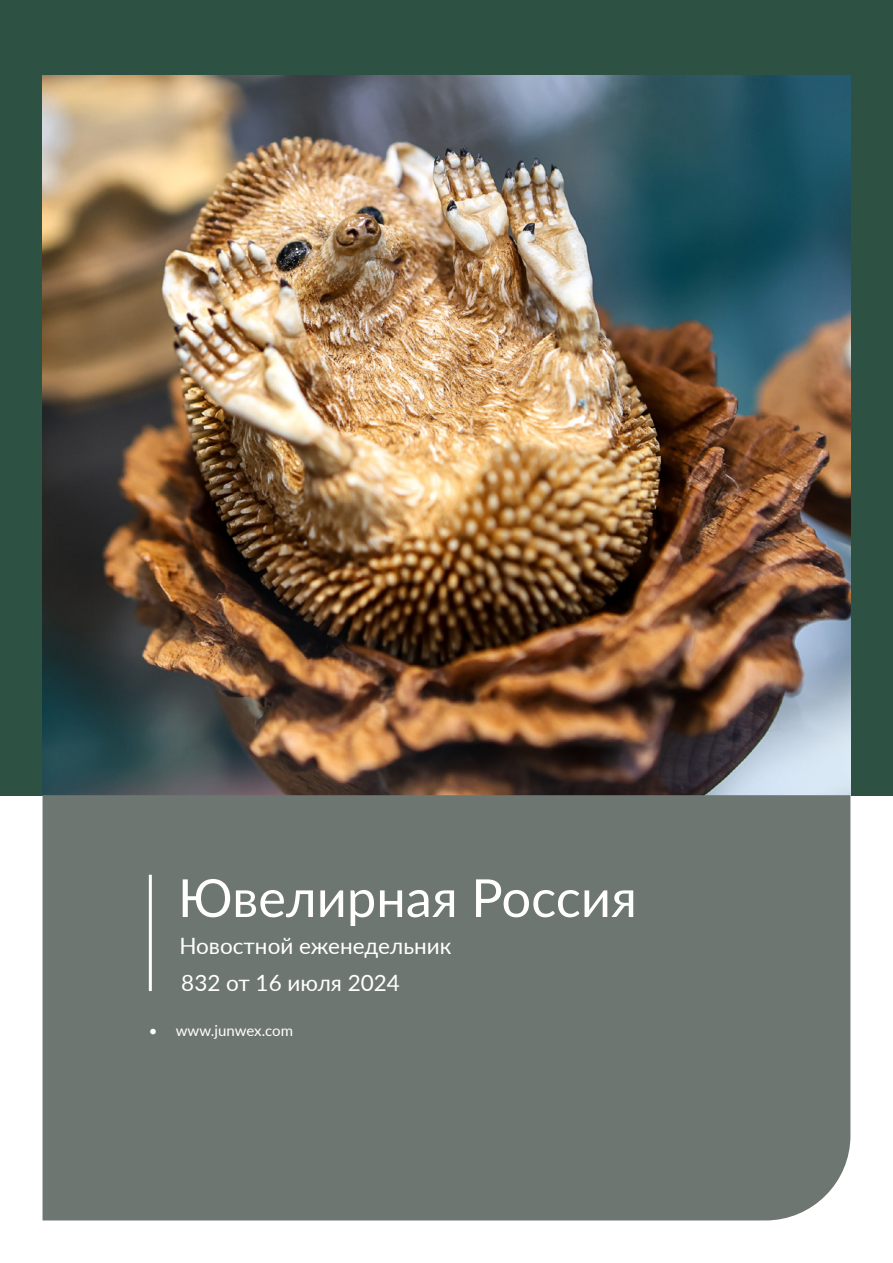
<style>
.page{position:relative;width:893px;height:1263px;background:#fff}
.page>*{position:absolute;margin:0;border:0;box-sizing:border-box;transform-origin:0 0}
.t1{font:52.5px "Lato";color:#fff}
.t2{font:22.5px "Lato";color:#fff}
.t3{font:15px "Lato";color:#fff}
</style>
<div class="page">
<div style="left:0;top:0;width:893px;height:795px;background:#2d5244"></div>
<img style="left:43px;top:75px;width:807px;height:720px">
<div style="left:43px;top:795px;width:807px;height:425px;background:#6e7671"></div>
<hr style="left:149px;top:875px;width:3px;height:116px;background:#fff">
<p class="t1" style="left:178px;top:860px;width:461px">Ювелирная Россия</p>
<p class="t2" style="left:179px;top:930px;width:273px">Новостной еженедельник</p>
<p class="t2" style="left:181px;top:967px;width:220px">832 от 16 июля 2024</p>
<p class="t3" style="left:149px;top:1020px;width:146px">• www.junwex.com</p>
</div>
